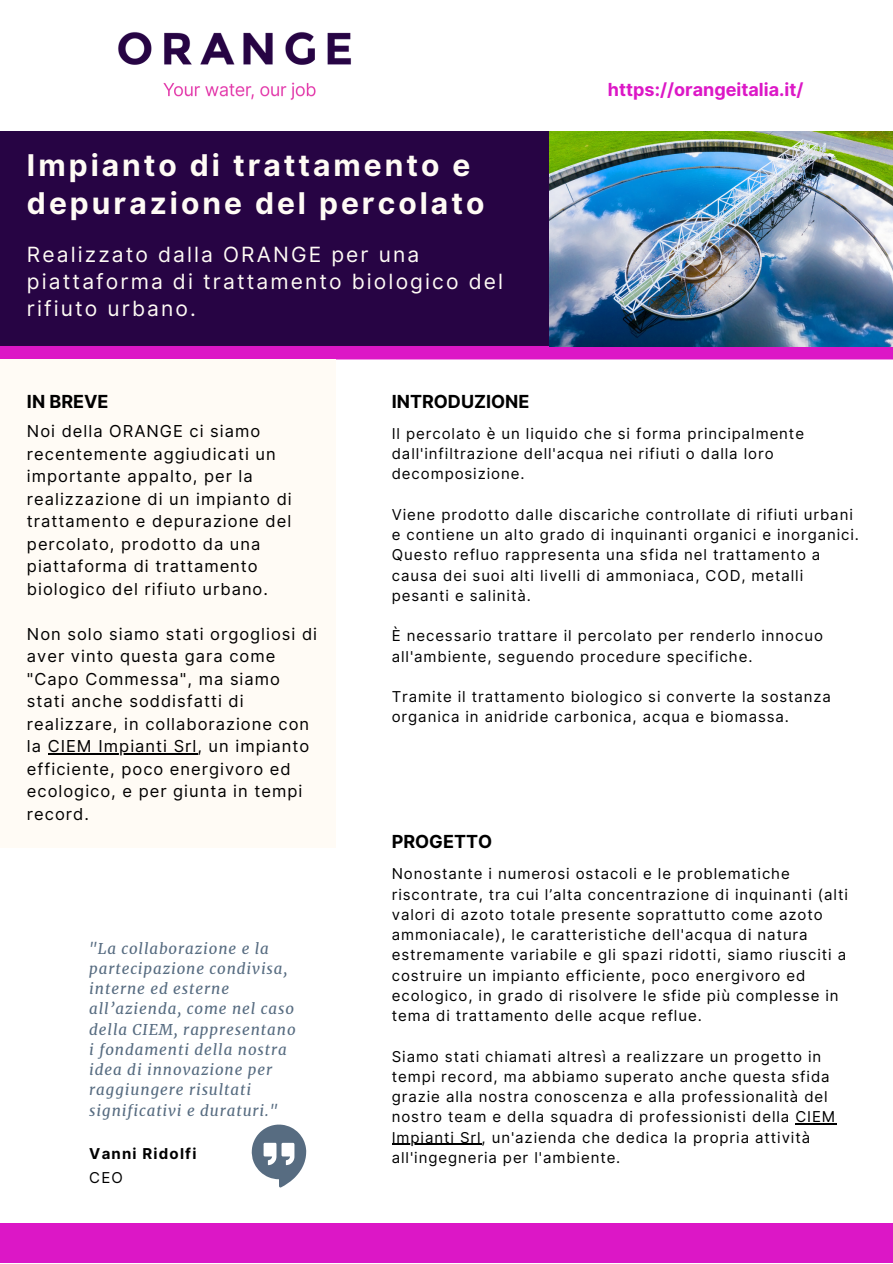
<style>
.page{position:relative;width:893px;height:1264px;background:#fff}
.page>*{position:absolute;margin:0;border:0;box-sizing:border-box;transform-origin:0 0}
.t1{font:700 30px/38.2px "Inter";letter-spacing:.1em;color:#fffbf5}
.t2{font:21px/27px "Inter";letter-spacing:.1em;color:#fffbf5}
.t3{font:700 18px "Inter";color:#000}
.t4{font:700 18px "Inter";color:#dc17c6}
.t5{font:16.5px/22.5px "Inter";letter-spacing:.06em;color:#000}
.t6{font:15px/20.2px "Inter";letter-spacing:.06em;color:#000}
.t7{font:italic 15px/20.2px "Merriweather";letter-spacing:.06em;color:#576c81}
.t8{font:700 15px "Inter";letter-spacing:.08em;color:#000}
</style>
<div class="page">
<div style="left:0;top:131px;width:550px;height:222px;background:#270444"></div>
<div style="left:0;top:346px;width:892px;height:13px;background:#dc17c6"></div>
<div style="left:0;top:359px;width:336px;height:488px;background:#fffbf5"></div>
<svg style="left:251px;top:1124px;width:55px;height:63px"></svg>
<img style="left:549px;top:131px;width:343px;height:215px">
<hr style="left:795px;top:1123px;width:41px;height:1px;background:#000">
<hr style="left:392px;top:1143px;width:89px;height:1px;background:#000">
<hr style="left:48px;top:753px;width:149px;height:1px;background:#000">
<img style="left:118px;top:32px;width:233px;height:68px">
<div style="left:0;top:1223px;width:892px;height:39px;background:#dc17c6"></div>
<p class="t1" style="left:27px;top:145px;width:459px">Impianto di trattamento e depurazione del percolato</p>
<p class="t2" style="left:27px;top:241px;width:477px">Realizzato dalla ORANGE per una piattaforma di trattamento biologico del rifiuto urbano.</p>
<p class="t3" style="left:27px;top:390px;width:83px">IN BREVE</p>
<p class="t3" style="left:392px;top:390px;width:139px">INTRODUZIONE</p>
<p class="t4" style="left:608px;top:78px;width:197px">https://orangeitalia.it/</p>
<p class="t5" style="left:27px;top:420px;width:266px">Noi della ORANGE ci siamo recentemente aggiudicati un importante appalto, per la realizzazione di un impianto di trattamento e depurazione del percolato, prodotto da una piattaforma di trattamento biologico del rifiuto urbano.</p>
<p class="t5" style="left:27px;top:622px;width:291px">Non solo siamo stati orgogliosi di aver vinto questa gara come "Capo Commessa", ma siamo stati anche soddisfatti di realizzare, in collaborazione con la CIEM Impianti Srl, un impianto efficiente, poco energivoro ed ecologico, e per giunta in tempi record.</p>
<p class="t7" style="left:89px;top:938px;width:208px">"La collaborazione e la partecipazione condivisa, interne ed esterne all’azienda, come nel caso della CIEM, rappresentano i fondamenti della nostra idea di innovazione per raggiungere risultati significativi e duraturi."</p>
<p class="t8" style="left:89px;top:1144px;width:109px">Vanni Ridolfi</p>
<p class="t6" style="left:89px;top:1166px;width:35px">CEO</p>
<p class="t6" style="left:392px;top:423px;width:414px">Il percolato è un liquido che si forma principalmente dall'infiltrazione dell'acqua nei rifiuti o dalla loro decomposizione.</p>
<p class="t6" style="left:392px;top:504px;width:469px">Viene prodotto dalle discariche controllate di rifiuti urbani e contiene un alto grado di inquinanti organici e inorganici.<br>Questo refluo rappresenta una sfida nel trattamento a causa dei suoi alti livelli di ammoniaca, COD, metalli pesanti e salinità.</p>
<p class="t6" style="left:392px;top:625px;width:432px">È necessario trattare il percolato per renderlo innocuo all'ambiente, seguendo procedure specifiche.</p>
<p class="t6" style="left:392px;top:686px;width:441px">Tramite il trattamento biologico si converte la sostanza organica in anidride carbonica, acqua e biomassa.</p>
<p class="t3" style="left:392px;top:830px;width:102px">PROGETTO</p>
<p class="t6" style="left:392px;top:863px;width:457px">Nonostante i numerosi ostacoli e le problematiche riscontrate, tra cui l’alta concentrazione di inquinanti (alti valori di azoto totale presente soprattutto come azoto ammoniacale), le caratteristiche dell'acqua di natura estremamente variabile e gli spazi ridotti, siamo riusciti a costruire un impianto efficiente, poco energivoro ed ecologico, in grado di risolvere le sfide più complesse in tema di trattamento delle acque reflue.</p>
<p class="t6" style="left:392px;top:1045px;width:445px">Siamo stati chiamati altresì a realizzare un progetto in tempi record, ma abbiamo superato anche questa sfida grazie alla nostra conoscenza e alla professionalità del nostro team e della squadra di professionisti della CIEM Impianti Srl, un'azienda che dedica la propria attività all'ingegneria per l'ambiente.</p>
</div>
